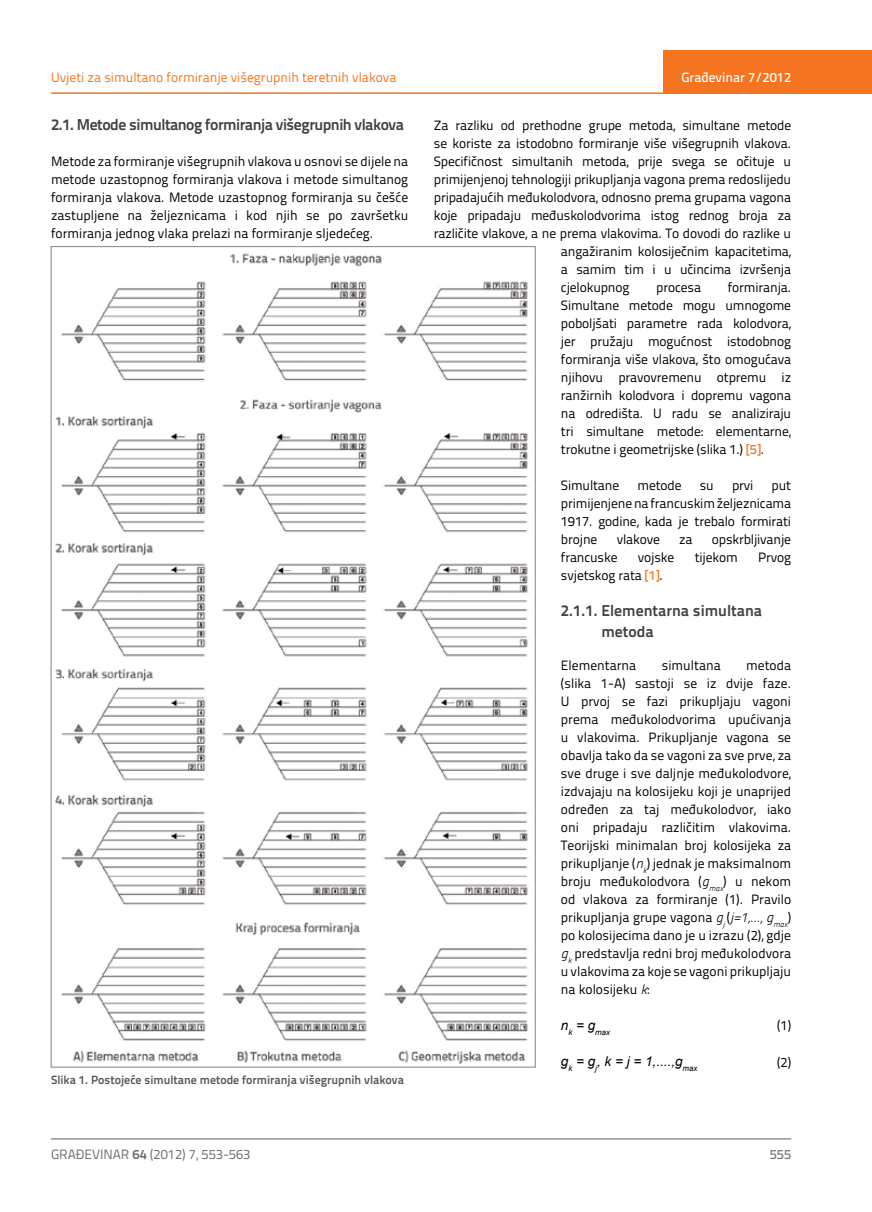
<style>
.page{position:relative;width:872px;height:1212px;background:#fff}
.page>*{position:absolute;margin:0;border:0;box-sizing:border-box;transform-origin:0 0}
.t1{font:700 15.75px "Titillium Text 22 L";letter-spacing:-.03em;color:#414042}
.t2{font:700 15.75px/21px "Titillium Text 22 L";color:#414042}
.t3{font:13.5px/18px "Titillium Text 22 L";letter-spacing:-.01em;color:#000;text-align:justify}
.t4{font:13.5px "Titillium Text 22 L";color:#f47421}
.t5{font:13.5px "Titillium Text 22 L";color:#6d6e71}
.t6{font:italic 13.5px "Arial";color:#000}
.t7{font:500 13.5px "Titillium Text 22 L";color:#fff}
.t8{font:500 13.5px "Titillium Text 22 L";color:#797a7d}
.t9{font:700 12px "Titillium Text 22 L";color:#58595b}
.t10{font:italic 7.8px "Arial";color:#000}
.s1{font-weight:500;color:#f47421}
.s2{font-family:"Panefresco 250 wt";font-style:italic}
.s3{font-weight:700}
</style>
<div class="page">
<hr style="left:51px;top:92px;width:821px;height:2px;background:#f47421">
<div style="left:663px;top:50px;width:209px;height:44px;background:#f47421"></div>
<hr style="left:51px;top:1139px;width:740px;height:1px;background:#58595b">
<img style="left:55px;top:253px;width:473px;height:811px">
<p class="t4" style="left:51px;top:68px;width:347px">Uvjeti za simultano formiranje višegrupnih teretnih vlakova</p>
<p class="t7" style="left:681px;top:67px;width:111px">Građevinar 7/2012</p>
<p class="t1" style="left:51px;top:112px;width:354px">2.1. Metode simultanog formiranja višegrupnih vlakova</p>
<p class="t3" style="left:51px;top:151px;width:359px">Metode za formiranje višegrupnih vlakova u osnovi se dijele na metode uzastopnog formiranja vlakova i metode simultanog formiranja vlakova. Metode uzastopnog formiranja su češće zastupljene na željeznicama i kod njih se po završetku formiranja jednog vlaka prelazi na formiranje sljedećeg.</p>
<p class="t3" style="left:434px;top:115px;width:359px">Za razliku od prethodne grupe metoda, simultane metode</p>
<p class="t3" style="left:434px;top:133px;width:359px">se koriste za istodobno formiranje više višegrupnih vlakova.</p>
<p class="t3" style="left:434px;top:151px;width:359px">Specifičnost simultanih metoda, prije svega se očituje u</p>
<p class="t3" style="left:434px;top:169px;width:359px">primijenjenoj tehnologiji prikupljanja vagona prema redoslijedu</p>
<p class="t3" style="left:434px;top:187px;width:359px">pripadajućih međukolodvora, odnosno prema grupama vagona</p>
<p class="t3" style="left:434px;top:205px;width:359px">koje pripadaju međuskolodvorima istog rednog broja za</p>
<p class="t3" style="left:434px;top:223px;width:359px">različite vlakove, a ne prema vlakovima. To dovodi do razlike u</p>
<p class="t3" style="left:561px;top:241px;width:232px">angažiranim kolosiječnim kapacitetima,</p>
<p class="t3" style="left:561px;top:259px;width:232px">a samim tim i u učincima izvršenja</p>
<p class="t3" style="left:561px;top:277px;width:70px">cjelokupnog</p>
<p class="t3" style="left:656px;top:277px;width:46px">procesa</p>
<p class="t3" style="left:561px;top:277px;width:232px;text-indent:167px">formiranja.<br>Simultane metode mogu umnogome poboljšati parametre rada kolodvora, jer pružaju mogućnost istodobnog formiranja više vlakova, što omogućava njihovu pravovremenu otpremu iz ranžirnih kolodvora i dopremu vagona na odredišta. U radu se analiziraju tri simultane metode: elementarne, trokutne i geometrijske (slika 1.) <span class="s1">[5]</span>.</p>
<p class="t3" style="left:561px;top:475px;width:60px">Simultane</p>
<p class="t3" style="left:637px;top:475px;width:46px">metode</p>
<p class="t3" style="left:699px;top:475px;width:16px">su</p>
<p class="t3" style="left:732px;top:475px;width:23px">prvi</p>
<p class="t3" style="left:561px;top:475px;width:232px;text-indent:211px">put primijenjene na francuskim željeznicama 1917. godine, kada je trebalo formirati brojne</p>
<p class="t3" style="left:616px;top:529px;width:45px">vlakove</p>
<p class="t3" style="left:679px;top:529px;width:15px">za</p>
<p class="t3" style="left:712px;top:529px;width:81px">opskrbljivanje</p>
<p class="t3" style="left:561px;top:547px;width:58px">francuske</p>
<p class="t3" style="left:638px;top:547px;width:38px">vojske</p>
<p class="t3" style="left:694px;top:547px;width:44px">tijekom</p>
<p class="t3" style="left:758px;top:547px;width:35px">Prvog</p>
<p class="t3" style="left:561px;top:565px;width:103px">svjetskog rata <span class="s1">[1]</span>.</p>
<p class="t2" style="left:601px;top:599px;width:162px;text-indent:-40px">2.1.1. Elementarna simultana metoda</p>
<p class="t3" style="left:561px;top:655px;width:77px">Elementarna</p>
<p class="t3" style="left:662px;top:655px;width:60px">simultana</p>
<p class="t3" style="left:561px;top:655px;width:232px;text-indent:185px">metoda (slika 1-A) sastoji se iz dvije faze.<br>U prvoj se fazi prikupljaju vagoni prema međukolodvorima upućivanja u vlakovima. Prikupljanje vagona se obavlja tako da se vagoni za sve prve, za sve druge i sve daljnje međukolodvore, izdvajaju na kolosijeku koji je unaprijed određen za taj međukolodvor, iako oni pripadaju različitim vlakovima.<br>Teorijski minimalan broj kolosijeka za prikupljanje (<span class="s2">n</span><sub>k</sub>) jednak je maksimalnom broju međukolodvora (<span class="s2">g</span><sub>max</sub>) u nekom od vlakova za formiranje (1). Pravilo prikupljanja grupe vagona <span class="s2">g</span><sub>j</sub> (<span class="s2">j=1,..., g</span><sub>max</sub>) po kolosijecima dano je u izrazu (2), gdje <span class="s2">g</span><sub>k</sub> predstavlja redni broj međukolodvora u vlakovima za koje se vagoni prikupljaju na kolosijeku <span class="s2">k</span>:</p>
<p class="t10" style="left:561px;top:1027px;width:51px"><sup>n</sup>k <sup>=</sup> <sup>g</sup>max</p>
<p class="t6" style="left:561px;top:1053px;width:138px">g<sub>k</sub> = g<sub>j</sub>, k = j = 1,....,g<sub>max</sub></p>
<p class="t3" style="left:777px;top:1015px;width:16px">(1)</p>
<p class="t3" style="left:777px;top:1052px;width:16px">(2)</p>
<p class="t9" style="left:51px;top:1071px;width:354px">Slika 1. Postojeće simultane metode formiranja višegrupnih vlakova</p>
<p class="t5" style="left:51px;top:1144px;width:201px">GRAĐEVINAR <span class="s3">64</span> (2012) 7, 553-563</p>
<p class="t8" style="left:769px;top:1144px;width:23px">555</p>
</div>
